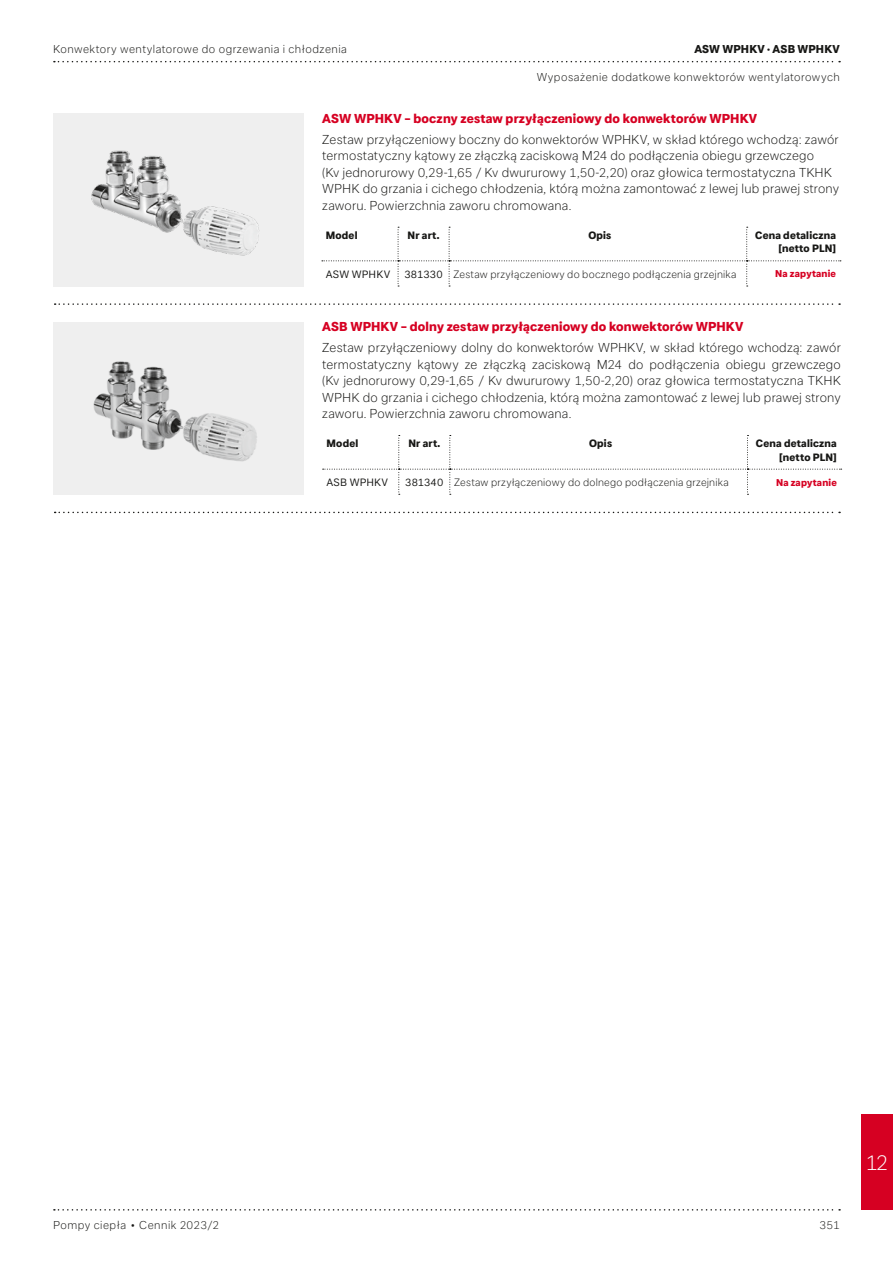
<style>
.page{position:relative;width:893px;height:1263px;background:#fff}
.page>*{position:absolute;margin:0;border:0;box-sizing:border-box;transform-origin:0 0}
.t1{font:300 21px "Glen Dimplex Sans";color:#fff}
.t2{font:300 12.75px/16.5px "Glen Dimplex Sans";letter-spacing:.01em;color:#171715}
.t3{font:800 12.75px "Glen Dimplex Sans";letter-spacing:.01em;color:#d60022}
.t4{font:300 11.25px "Glen Dimplex Sans";letter-spacing:.04em;color:#171715}
.t5{font:800 11.25px "Glen Dimplex Sans";letter-spacing:.01em;color:#171715}
.t6{font:300 10.5px "Glen Dimplex Sans";letter-spacing:.02em;color:#171715}
.t7{font:800 10.5px/13.5px "Glen Dimplex Sans";letter-spacing:.02em;color:#171715;text-align:right}
.t8{font:10.5px "Glen Dimplex Sans";letter-spacing:.02em;color:#171715}
.t9{font:800 9.75px "Glen Dimplex Sans";letter-spacing:.025em;color:#d60022}
.s1{font-weight:400}
</style>
<div class="page">
<svg style="left:54px;top:1209px;width:786px;height:1px"></svg>
<svg style="left:54px;top:61px;width:786px;height:1px"></svg>
<div style="left:861px;top:1114px;width:32px;height:96px;background:#d60022"></div>
<svg style="left:55px;top:512px;width:785px;height:1px"></svg>
<svg style="left:55px;top:303px;width:785px;height:2px"></svg>
<div style="left:53px;top:113px;width:250px;height:173px;background:#efefef"></div>
<svg style="left:322px;top:227px;width:519px;height:60px"></svg>
<img style="left:91px;top:150px;width:169px;height:106px">
<div style="left:53px;top:322px;width:250px;height:173px;background:#efefef"></div>
<svg style="left:323px;top:435px;width:519px;height:60px"></svg>
<img style="left:93px;top:361px;width:164px;height:101px">
<p class="t4" style="left:53px;top:42px;width:295px">Konwektory wentylatorowe do ogrzewania i chłodzenia</p>
<p class="t5" style="left:694px;top:42px;width:147px">ASW WPHKV · ASB WPHKV</p>
<p class="t4" style="left:537px;top:70px;width:304px">Wyposażenie dodatkowe konwektorów wentylatorowych</p>
<p class="t3" style="left:322px;top:111px;width:436px">ASW WPHKV – boczny zestaw przyłączeniowy do konwektorów WPHKV</p>
<p class="t2" style="left:322px;top:131px;width:518px">Zestaw przyłączeniowy boczny do konwektorów WPHKV, w skład którego wchodzą: zawór termostatyczny kątowy ze złączką zaciskową M24 do podłączenia obiegu grzewczego<br>(Kv jednorurowy 0,29-1,65 / Kv dwururowy 1,50-2,20) oraz głowica termostatyczna TKHK WPHK do grzania i cichego chłodzenia, którą można zamontować z lewej lub prawej strony zaworu. Powierzchnia zaworu chromowana.</p>
<p class="t7" style="left:326px;top:228px;width:33px">Model</p>
<p class="t7" style="left:408px;top:228px;width:33px">Nr art.</p>
<p class="t7" style="left:588px;top:228px;width:25px">Opis</p>
<p class="t7" style="left:755px;top:228px;width:82px">Cena detaliczna [netto PLN]</p>
<p class="t8" style="left:326px;top:268px;width:66px">ASW WPHKV</p>
<p class="t6" style="left:404px;top:268px;width:333px"><span class="s1">381330</span> Zestaw przyłączeniowy do bocznego podłączenia grzejnika</p>
<p class="t9" style="left:775px;top:268px;width:62px">Na zapytanie</p>
<p class="t3" style="left:322px;top:319px;width:423px">ASB WPHKV – dolny zestaw przyłączeniowy do konwektorów WPHKV</p>
<p class="t2" style="left:322px;top:339px;width:520px;text-align:justify">Zestaw przyłączeniowy dolny do konwektorów WPHKV, w skład którego wchodzą: zawór termostatyczny kątowy ze złączką zaciskową M24 do podłączenia obiegu grzewczego (Kv jednorurowy 0,29-1,65 / Kv dwururowy 1,50-2,20) oraz głowica termostatyczna TKHK WPHK do grzania i cichego chłodzenia, którą można zamontować z lewej lub prawej strony zaworu. Powierzchnia zaworu chromowana.</p>
<p class="t7" style="left:327px;top:437px;width:33px">Model</p>
<p class="t7" style="left:408px;top:437px;width:33px">Nr art.</p>
<p class="t7" style="left:589px;top:437px;width:25px">Opis</p>
<p class="t7" style="left:756px;top:437px;width:82px">Cena detaliczna [netto PLN]</p>
<p class="t8" style="left:326px;top:476px;width:63px">ASB WPHKV</p>
<p class="t6" style="left:405px;top:476px;width:325px"><span class="s1">381340</span> Zestaw przyłączeniowy do dolnego podłączenia grzejnika</p>
<p class="t9" style="left:776px;top:476px;width:62px">Na zapytanie</p>
<p class="t4" style="left:53px;top:1219px;width:168px">Pompy ciepła ∙ Cennik 2023/2</p>
<p class="t4" style="left:819px;top:1219px;width:22px">351</p>
<h1 class="t1" style="left:865px;top:1150px;width:25px">12</h1>
</div>
